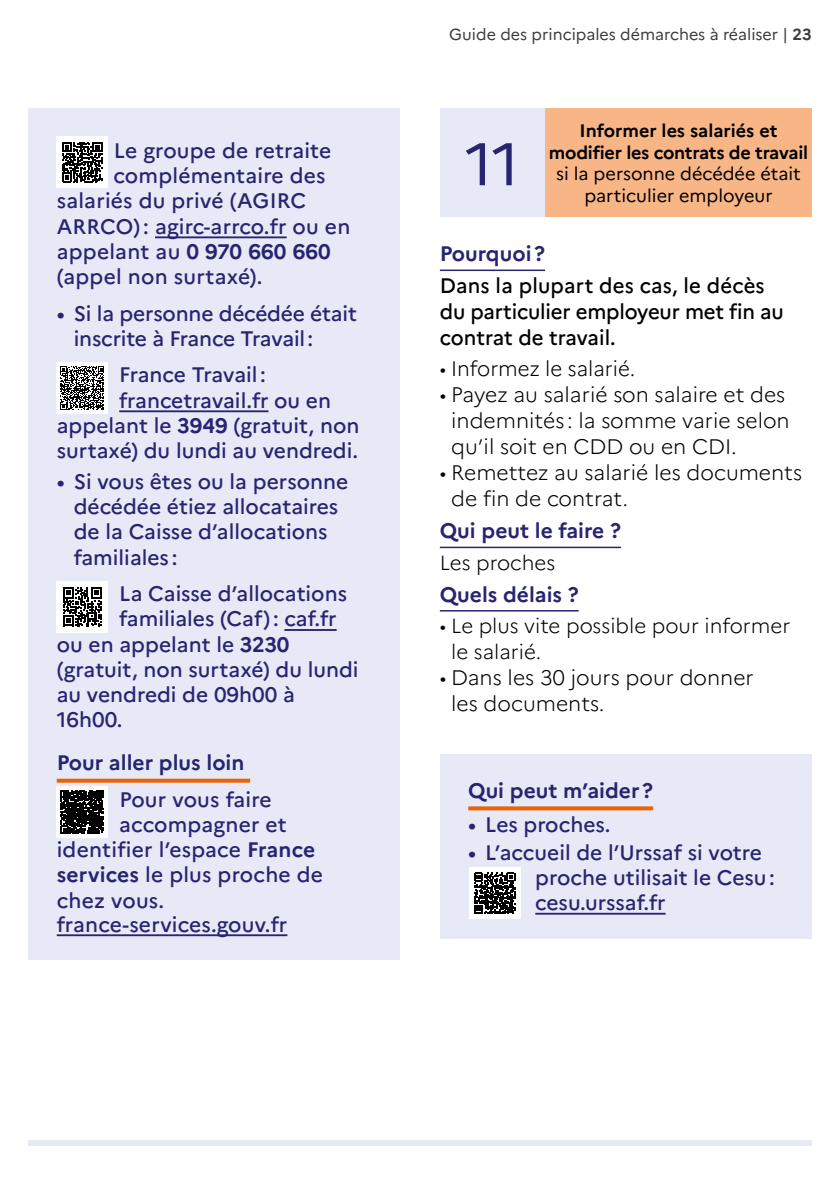
<style>
.page{position:relative;width:840px;height:1191px;background:#fff}
.page>*{position:absolute;margin:0;border:0;box-sizing:border-box;transform-origin:0 0}
.t1{font:60px "Marianne";color:#272571}
.t2{font:500 21px/25.2px "Marianne";color:#272571}
.t3{font:300 21px/26px "Marianne";color:#000}
.t4{font:500 21px/26px "Marianne";letter-spacing:-.005em;color:#000}
.t5{font:700 21px "Marianne";color:#272571}
.t6{font:300 20.4px/26px "Marianne";color:#000}
.t7{font:700 18px/21.6px "Marianne";letter-spacing:-.015em;color:#000;text-align:center}
.t8{font:16px "Marianne";color:#3c3c3b}
.s1{font-weight:700}
.s2{font-weight:400}
</style>
<div class="page">
<div style="left:28px;top:108px;width:372px;height:852px;background:#e7eaf6"></div>
<hr style="left:155px;top:236px;width:131px;height:2px;background:#272571">
<hr style="left:119px;top:410px;width:149px;height:2px;background:#272571">
<hr style="left:284px;top:629px;width:52px;height:2px;background:#272571">
<svg style="left:57px;top:778px;width:193px;height:4px"></svg>
<hr style="left:57px;top:934px;width:230px;height:2px;background:#272571">
<div style="left:57px;top:137px;width:51px;height:51px;background:#fff"></div>
<svg style="left:62px;top:142px;width:40px;height:40px"></svg>
<div style="left:57px;top:362px;width:51px;height:51px;background:#fff"></div>
<svg style="left:60px;top:366px;width:44px;height:44px"></svg>
<div style="left:57px;top:581px;width:51px;height:51px;background:#fff"></div>
<svg style="left:63px;top:587px;width:39px;height:39px"></svg>
<div style="left:57px;top:786px;width:51px;height:51px;background:#fff"></div>
<svg style="left:61px;top:790px;width:43px;height:43px"></svg>
<hr style="left:439px;top:269px;width:105px;height:2px;background:#272571">
<hr style="left:439px;top:546px;width:181px;height:2px;background:#272571">
<hr style="left:439px;top:610px;width:139px;height:1px;background:#272571">
<div style="left:439px;top:753px;width:372px;height:185px;background:#e7eaf6"></div>
<svg style="left:468px;top:806px;width:184px;height:4px"></svg>
<hr style="left:535px;top:912px;width:130px;height:2px;background:#272571">
<div style="left:469px;top:867px;width:51px;height:51px;background:#fff"></div>
<svg style="left:474px;top:872px;width:41px;height:41px"></svg>
<div style="left:28px;top:1140px;width:783px;height:5px;background:#e7eaf6"></div>
<div style="left:439px;top:108px;width:106px;height:109px;background:#e7eaf6"></div>
<div style="left:545px;top:108px;width:266px;height:109px;background:#f8b686"></div>
<p class="t2" style="left:114px;top:136px;width:219px">Le groupe de retraite</p>
<p class="t2" style="left:113px;top:161px;width:213px">complémentaire des</p>
<p class="t2" style="left:57px;top:187px;width:251px">salariés du privé (AGIRC</p>
<p class="t2" style="left:57px;top:212px;width:295px">ARRCO): agirc-arrco.fr ou en</p>
<p class="t2" style="left:57px;top:237px;width:275px">appelant au <span class="s1">0 970 660 660</span></p>
<p class="t2" style="left:57px;top:262px;width:207px">(appel non surtaxé).</p>
<p class="t2" style="left:74px;top:299px;width:284px;text-indent:-17px">• Si la personne décédée était inscrite à France Travail:</p>
<p class="t2" style="left:119px;top:361px;width:148px">France Travail:</p>
<p class="t2" style="left:119px;top:386px;width:213px">francetravail.fr ou en</p>
<p class="t2" style="left:57px;top:411px;width:304px">appelant le <span class="s1">3949</span> (gratuit, non</p>
<p class="t2" style="left:57px;top:436px;width:303px">surtaxé) du lundi au vendredi.</p>
<p class="t2" style="left:74px;top:467px;width:276px;text-indent:-17px">• Si vous êtes ou la personne décédée étiez allocataires de la Caisse d’allocations familiales :</p>
<p class="t2" style="left:119px;top:579px;width:229px">La Caisse d’allocations</p>
<p class="t2" style="left:119px;top:604px;width:219px">familiales (Caf): caf.fr</p>
<p class="t2" style="left:57px;top:630px;width:234px">ou en appelant le <span class="s1">3230</span></p>
<p class="t2" style="left:57px;top:655px;width:303px">(gratuit, non surtaxé) du lundi</p>
<p class="t2" style="left:57px;top:680px;width:240px">au vendredi de 09h00 à</p>
<p class="t2" style="left:57px;top:705px;width:67px">16h00.</p>
<p class="t5" style="left:57px;top:746px;width:189px">Pour aller plus loin</p>
<p class="t2" style="left:119px;top:785px;width:154px">Pour vous faire</p>
<p class="t2" style="left:119px;top:810px;width:169px">accompagner et</p>
<p class="t2" style="left:57px;top:835px;width:260px">identifier l’espace <span class="s1">France</span></p>
<p class="t2" style="left:57px;top:860px;width:268px"><span class="s1">services</span> le plus proche de</p>
<p class="t2" style="left:57px;top:885px;width:109px">chez vous.</p>
<p class="t2" style="left:57px;top:909px;width:232px">france-services.gouv.fr</p>
<p class="t8" style="left:449px;top:22px;width:363px">Guide des principales démarches à réaliser | <span class="s1">23</span></p>
<p class="t1" style="left:465px;top:118px;width:56px">11</p>
<p class="t7" style="left:548px;top:118px;width:260px">Informer les salariés et modifier les contrats de travail <span class="s2">si la personne décédée était particulier employeur</span></p>
<p class="t5" style="left:439px;top:237px;width:107px">Pourquoi?</p>
<p class="t4" style="left:439px;top:270px;width:345px">Dans la plupart des cas, le décès du particulier employeur met fin au contrat de travail.</p>
<p class="t3" style="left:439px;top:354px;width:197px">• Informez le salarié.</p>
<p class="t3" style="left:451px;top:380px;width:340px;text-indent:-11px">• Payez au salarié son salaire et des indemnités : la somme varie selon qu’il soit en CDD ou en CDI.</p>
<p class="t3" style="left:451px;top:458px;width:352px;text-indent:-11px">• Remettez au salarié les documents de fin de contrat.</p>
<p class="t5" style="left:439px;top:514px;width:182px">Qui peut le faire ?</p>
<p class="t6" style="left:439px;top:548px;width:117px">Les proches</p>
<p class="t5" style="left:439px;top:578px;width:140px">Quels délais ?</p>
<p class="t6" style="left:451px;top:611px;width:340px;text-indent:-11px">• Le plus vite possible pour informer le salarié.</p>
<p class="t3" style="left:451px;top:663px;width:304px;text-indent:-11px">• Dans les 30 jours pour donner les documents.</p>
<p class="t5" style="left:468px;top:774px;width:186px">Qui peut m’aider?</p>
<p class="t2" style="left:468px;top:810px;width:144px">• Les proches.</p>
<p class="t2" style="left:535px;top:838px;width:241px;text-indent:-67px">• L’accueil de l’Urssaf si votre proche utilisait le Cesu:</p>
<p class="t2" style="left:535px;top:888px;width:132px">cesu.urssaf.fr</p>
</div>
